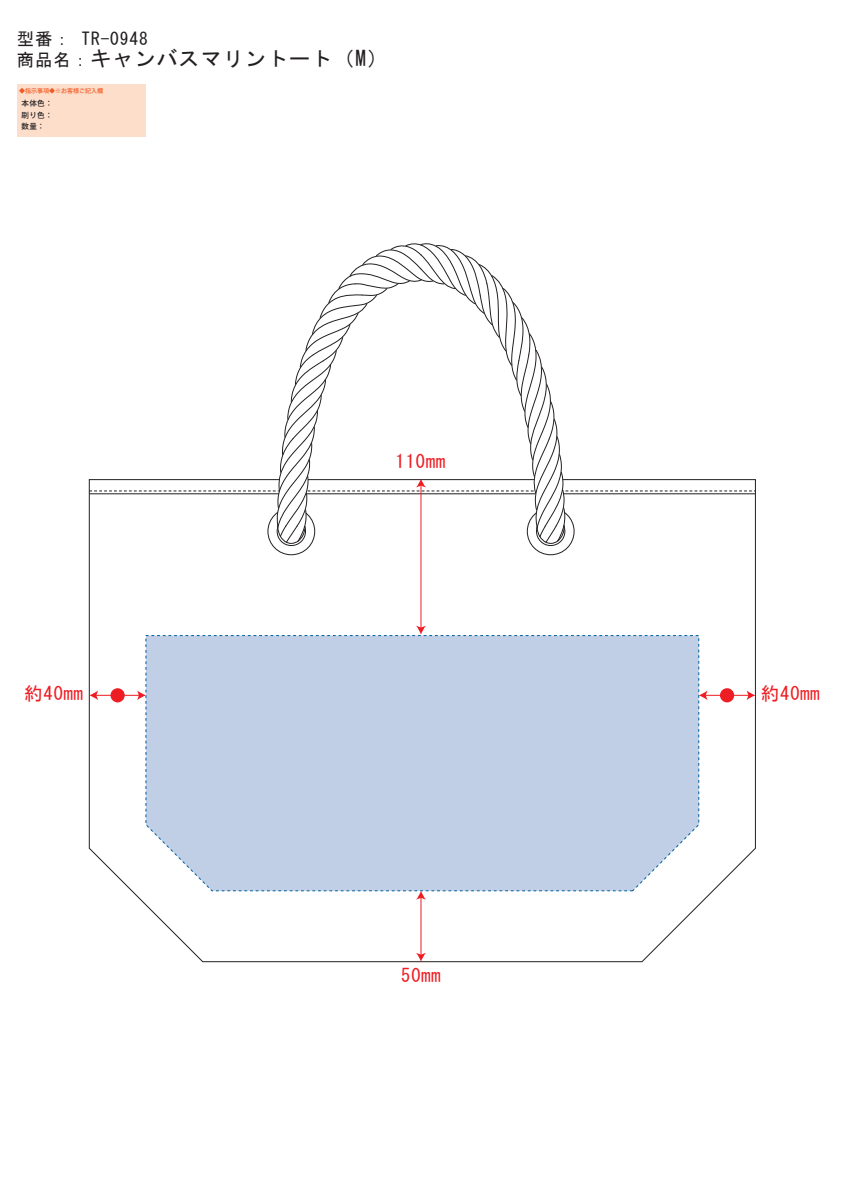
<style>
.page{position:relative;width:842px;height:1191px;background:#fff}
.page>*{position:absolute;margin:0;border:0;box-sizing:border-box;transform-origin:0 0}
.t1{font:21.05px "MS Gothic";letter-spacing:.05em;color:#231f20}
.t2{font:18.45px "MS Gothic";letter-spacing:.05em;color:#ee1d23}
.t3{font:17.5px "MS Gothic";letter-spacing:.05em;color:#231f20}
.t4{font:500 7.5px/11.5px "Koz Go Pro";letter-spacing:.05em;color:#231f20;text-align:justify}
.t5{font:500 6px "Koz Go Pro";color:#f15921}
.s1{font-size:17.5px}
</style>
<div class="page">
<svg style="left:89px;top:479px;width:667px;height:483px"></svg>
<div style="left:277px;top:517px;width:29px;height:29px;border:1px solid #231f20;border-radius:50%"></div>
<div style="left:536px;top:517px;width:29px;height:29px;border:1px solid #231f20;border-radius:50%"></div>
<hr style="left:421px;top:897px;width:1px;height:58px;background:#ee1d23">
<svg style="left:416px;top:953px;width:10px;height:8px"></svg>
<svg style="left:416px;top:891px;width:10px;height:8px"></svg>
<hr style="left:421px;top:485px;width:1px;height:143px;background:#ee1d23">
<svg style="left:416px;top:626px;width:10px;height:8px"></svg>
<svg style="left:89px;top:243px;width:666px;height:301px"></svg>
<hr style="left:96px;top:695px;width:44px;height:1px;background:#ee1d23">
<svg style="left:89px;top:690px;width:9px;height:10px"></svg>
<svg style="left:137px;top:690px;width:9px;height:10px"></svg>
<div style="left:111px;top:688px;width:14px;height:14px;background:#ee1d23;border-radius:50%"></div>
<hr style="left:705px;top:695px;width:44px;height:1px;background:#ee1d23">
<svg style="left:699px;top:690px;width:8px;height:10px"></svg>
<svg style="left:747px;top:690px;width:8px;height:10px"></svg>
<div style="left:720px;top:688px;width:14px;height:14px;background:#ee1d23;border-radius:50%"></div>
<div style="left:17px;top:85px;width:128px;height:52px;background:#fddecb"></div>
<div style="left:146px;top:635px;width:553px;height:256px;background:#c0cfe5"></div>
<p class="t3" style="left:17px;top:30px;width:133px">型番： TR-0948</p>
<p class="t1" style="left:17px;top:48px;width:373px"><span class="s1">商品名：</span>キャンバスマリントート（M）</p>
<p class="t5" style="left:19px;top:86px;width:85px">◆指示事項◆※お客様ご記入欄</p>
<p class="t4" style="left:22px;top:98px;width:33px">本体色：刷り色：数量：</p>
<p class="t2" style="left:396px;top:452px;width:51px">110mm</p>
<p class="t2" style="left:24px;top:684px;width:60px">約40mm</p>
<p class="t2" style="left:761px;top:684px;width:60px">約40mm</p>
<p class="t2" style="left:401px;top:965px;width:41px">50mm</p>
</div>
